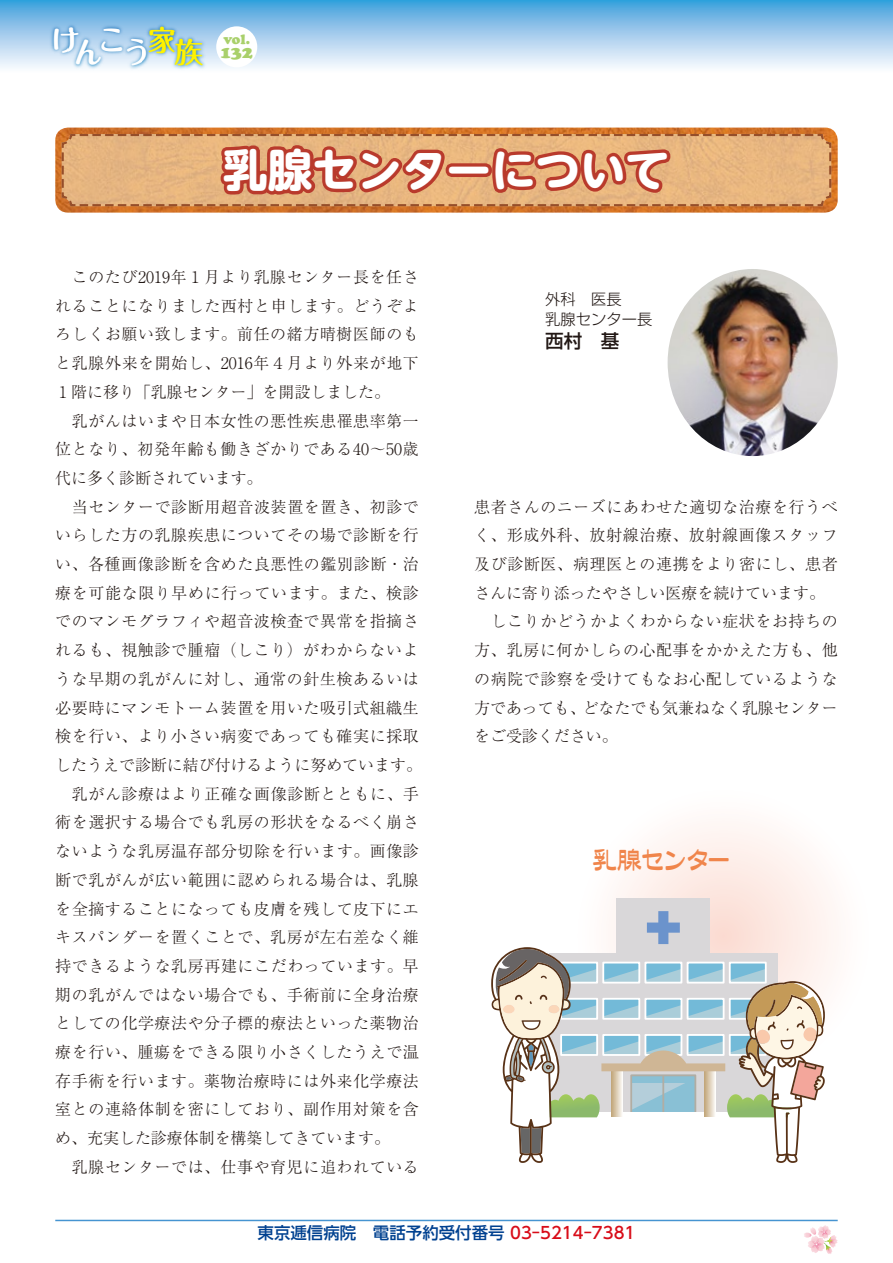
<style>
.page{position:relative;width:893px;height:1263px;background:#fff}
.page>*{position:absolute;margin:0;border:0;box-sizing:border-box;transform-origin:0 0}
.t1{font:700 44.7px "UD Shin M Go Pr 6";color:#fff}
.t2{font:700 28.65px "Maru Fo Pro";letter-spacing:-.13em;color:#fff}
.t3{font:25.5px "CRP Cand G Bouquet";letter-spacing:-.05em;color:#f0854b}
.t4{font:500 18.6px "Shin Go Pr 6";color:#221815}
.t5{font:900 18px "Cooper";color:#a9d06b}
.t6{font:500 16.5px "UD Shin Go Pr 6 N";color:#004190}
.t7{font:300 15.9px/28.7px "Ryumin Pr 6 N";letter-spacing:.04em;color:#221815}
.t8{font:300 15.3px/20.2px "Shin Go Pr 6";color:#221815}
.t9{font:900 14.25px "Cooper";color:#a9d06b}
.s1{color:#fff200}
.s2{color:#d80c18}
</style>
<div class="page">
<img style="left:56px;top:128px;width:782px;height:85px">
<svg style="left:0;top:0;width:893px;height:68px;background:#99c9eb"></svg>
<img style="left:46px;top:20px;width:39px;height:42px">
<img style="left:68px;top:33px;width:40px;height:36px">
<img style="left:92px;top:20px;width:40px;height:42px">
<img style="left:117px;top:33px;width:40px;height:37px">
<img style="left:142px;top:20px;width:40px;height:42px">
<img style="left:169px;top:33px;width:40px;height:37px">
<div style="left:216px;top:26px;width:41px;height:41px;background:#fff;border-radius:50%"></div>
<svg style="left:804px;top:1225px;width:34px;height:29px"></svg>
<hr style="left:55px;top:1220px;width:783px;height:1px;background:#4694d1">
<svg style="left:574px;top:787px;width:298px;height:297px"></svg>
<img style="left:668px;top:269px;width:170px;height:187px">
<div style="left:617px;top:898px;width:93px;height:62px;background:#d9d7d9"></div>
<svg style="left:491px;top:911px;width:334px;height:252px"></svg>
<svg style="left:55px;top:134px;width:6px;height:72px"></svg>
<svg style="left:61px;top:133px;width:771px;height:74px;background:#d89467"></svg>
<h2 class="t2" style="left:51px;top:23px;width:154px">けんこう<sup>家</sup><span class="s1">族</span></h2>
<p class="t9" style="left:224px;top:31px;width:28px">vol.</p>
<p class="t5" style="left:221px;top:41px;width:34px">132</p>
<h1 class="t1" style="left:223px;top:131px;width:448px">乳腺センターについて</h1>
<p class="t7" style="left:55px;top:262px;width:368px">　このたび2019年１月より乳腺センター長を任されることになりました西村と申します。どうぞよろしくお願い致します。前任の緒方晴樹医師のもと乳腺外来を開始し、2016年４月より外来が地下<br>１階に移り「乳腺センター」を開設しました。<br>　乳がんはいまや日本女性の悪性疾患罹患率第一位となり、初発年齢も働きざかりである40～50歳代に多く診断されています。<br>　当センターで診断用超音波装置を置き、初診でいらした方の乳腺疾患についてその場で診断を行い、各種画像診断を含めた良悪性の鑑別診断・治療を可能な限り早めに行っています。また、検診でのマンモグラフィや超音波検査で異常を指摘されるも、視触診で腫瘤（しこり）がわからないような早期の乳がんに対し、通常の針生検あるいは必要時にマンモトーム装置を用いた吸引式組織生検を行い、より小さい病変であっても確実に採取したうえで診断に結び付けるように努めています。　乳がん診療はより正確な画像診断とともに、手術を選択する場合でも乳房の形状をなるべく崩さないような乳房温存部分切除を行います。画像診断で乳がんが広い範囲に認められる場合は、乳腺を全摘することになっても皮膚を残して皮下にエキスパンダーを置くことで、乳房が左右差なく維持できるような乳房再建にこだわっています。早期の乳がんではない場合でも、手術前に全身治療としての化学療法や分子標的療法といった薬物治療を行い、腫瘍をできる限り小さくしたうえで温存手術を行います。薬物治療時には外来化学療法室との連絡体制を密にしており、副作用対策を含め、充実した診療体制を構築してきています。<br>　乳腺センターでは、仕事や育児に追われている</p>
<p class="t8" style="left:545px;top:287px;width:109px">外科　医長<br>乳腺センター長</p>
<p class="t4" style="left:545px;top:326px;width:76px">西村　基</p>
<p class="t7" style="left:474px;top:491px;width:365px">患者さんのニーズにあわせた適切な治療を行うべく、形成外科、放射線治療、放射線画像スタッフ及び診断医、病理医との連携をより密にし、患者さんに寄り添ったやさしい医療を続けています。　しこりかどうかよくわからない症状をお持ちの方、乳房に何かしらの心配事をかかえた方も、他の病院で診察を受けてもなお心配しているような方であっても、どなたでも気兼ねなく乳腺センターをご受診ください。</p>
<h3 class="t3" style="left:592px;top:847px;width:141px">乳腺センター</h3>
<p class="t6" style="left:258px;top:1219px;width:379px">東京逓信病院　電話予約受付番号 <span class="s2">03-5214-7381</span></p>
</div>
